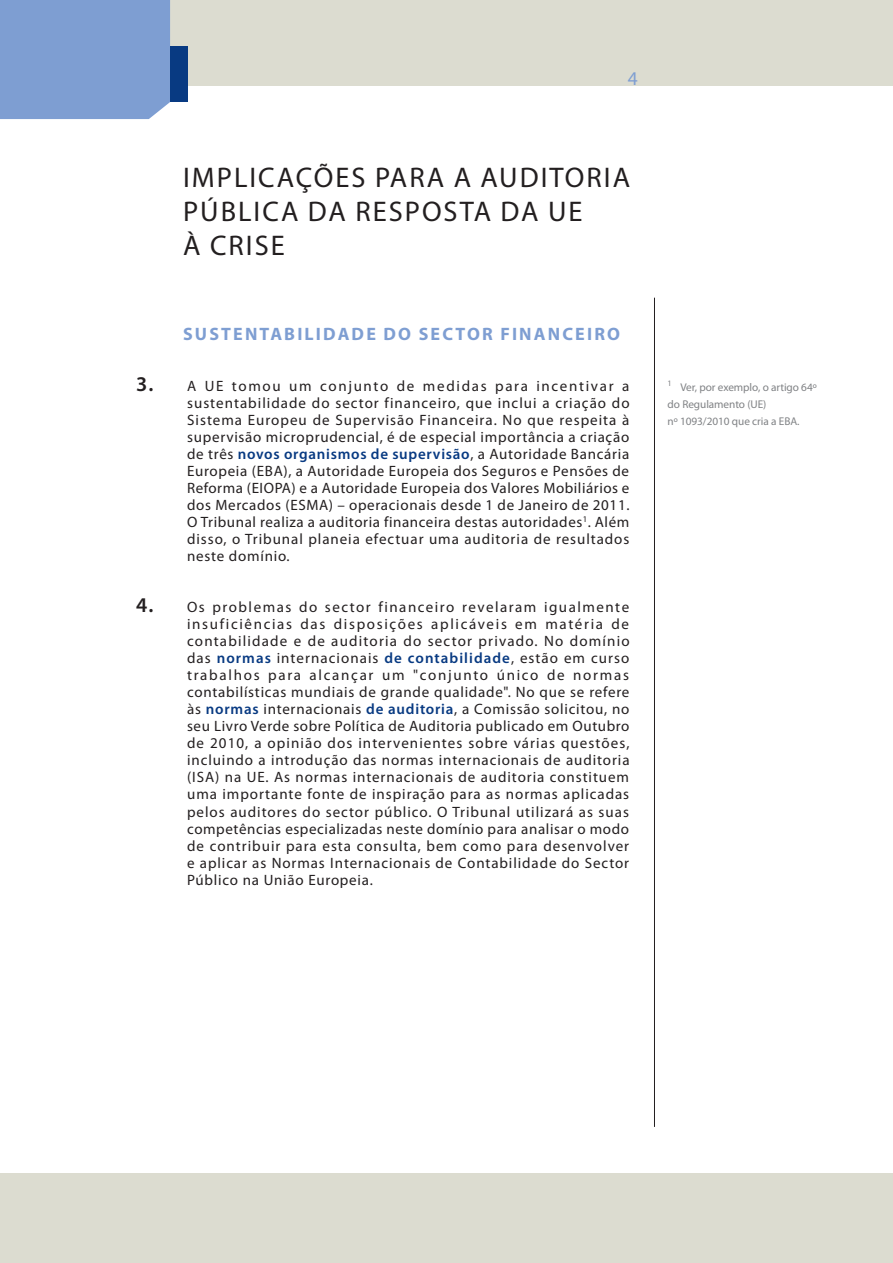
<style>
.page{position:relative;width:893px;height:1263px;background:#fff}
.page>*{position:absolute;margin:0;border:0;box-sizing:border-box;transform-origin:0 0}
.t1{font:28.5px/34px "Myriad Pro";letter-spacing:.07em;color:#231f20}
.t2{font:19.5px "Myriad Pro";color:#7e9ed2}
.t3{font:700 18px "Myriad Pro";letter-spacing:.12em;color:#7e9ed2}
.t4{font:15px/17px "Myriad Pro";letter-spacing:.06em;color:#231f20;text-align:justify}
.t5{font:11.25px/17px "Myriad Pro";letter-spacing:-.005em;color:#808285}
.s1{font-weight:600;font-size:21px}
.s2{font-weight:600;color:#083a82}
</style>
<div class="page">
<div style="left:0;top:0;width:893px;height:85px;background:#dcdcd0"></div>
<div style="left:0;top:1174px;width:893px;height:89px;background:#dcdcd0"></div>
<div style="left:0;top:0;width:170px;height:119px;background:#7e9ed2"></div>
<div style="left:170px;top:47px;width:17px;height:55px;background:#083a82"></div>
<hr style="left:654px;top:298px;width:1px;height:829px;background:#231f20">
<h2 class="t2" style="left:628px;top:66px;width:12px">4</h2>
<h1 class="t1" style="left:183px;top:160px;width:448px">IMPLICAÇÕES PARA A AUDITORIA<br>PÚBLICA DA RESPOSTA DA UE<br>À CRISE</h1>
<p class="t3" style="left:183px;top:322px;width:438px">SUSTENTABILIDADE DO SECTOR FINANCEIRO</p>
<p class="t4" style="left:187px;top:377px;width:444px;text-indent:-51px"><span class="s1">3.</span> A UE tomou um conjunto de medidas para incentivar a sustentabilidade do sector financeiro, que inclui a criação do Sistema Europeu de Supervisão Financeira. No que respeita à supervisão microprudencial, é de especial importância a criação de três <span class="s2">novos organismos de supervisão</span>, a Autoridade Bancária Europeia (EBA), a Autoridade Europeia dos Seguros e Pensões de Reforma (EIOPA) e a Autoridade Europeia dos Valores Mobiliários e dos Mercados (ESMA) – operacionais desde 1 de Janeiro de 2011.<br>O Tribunal realiza a auditoria financeira destas autoridades<sup>1</sup>. Além disso, o Tribunal planeia efectuar uma auditoria de resultados neste domínio.</p>
<p class="t4" style="left:187px;top:599px;width:444px;text-indent:-51px"><span class="s1">4.</span> Os problemas do sector financeiro revelaram igualmente insuficiências das disposições aplicáveis em matéria de contabilidade e de auditoria do sector privado. No domínio das <span class="s2">normas</span> internacionais <span class="s2">de contabilidade</span>, estão em curso trabalhos para alcançar um "conjunto único de normas contabilísticas mundiais de grande qualidade". No que se refere às <span class="s2">normas</span> internacionais <span class="s2">de auditoria</span>, a Comissão solicitou, no seu Livro Verde sobre Política de Auditoria publicado em Outubro de 2010, a opinião dos intervenientes sobre várias questões, incluindo a introdução das normas internacionais de auditoria (ISA) na UE. As normas internacionais de auditoria constituem uma importante fonte de inspiração para as normas aplicadas pelos auditores do sector público. O Tribunal utilizará as suas competências especializadas neste domínio para analisar o modo de contribuir para esta consulta, bem como para desenvolver e aplicar as Normas Internacionais de Contabilidade do Sector Público na União Europeia.</p>
<p class="t5" style="left:668px;top:379px;width:151px"><sup>1</sup> Ver, por exemplo, o artigo 64º do Regulamento (UE)<br>nº 1093/2010 que cria a EBA.</p>
</div>
